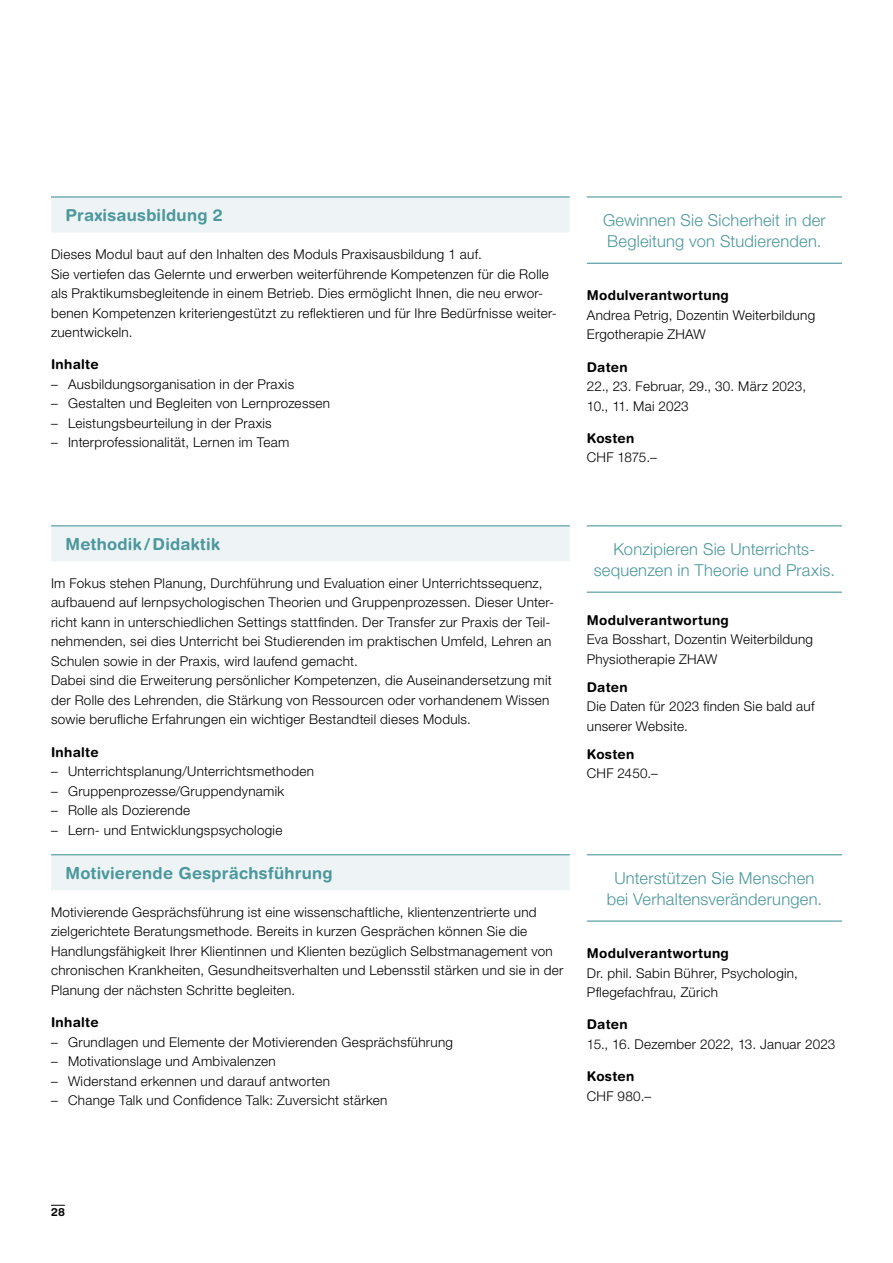
<style>
.page{position:relative;width:893px;height:1263px;background:#fff}
.page>*{position:absolute;margin:0;border:0;box-sizing:border-box;transform-origin:0 0}
.t1{font:300 16.5px/21px "Helvetica Neue LT Std";letter-spacing:.015em;color:#4c989d;text-align:center}
.t2{font:700 16.5px "Helvetica Rounded LT Std";letter-spacing:.015em;color:#4c989d}
.t3{font:300 13.5px/19.5px "Helvetica Neue LT Std";letter-spacing:.02em;color:#000}
.t4{font:700 13.5px "Helvetica Rounded LT Std";letter-spacing:.02em;color:#000}
.t5{font:700 11.25px "Helvetica Rounded LT Std";color:#000}
</style>
<div class="page">
<svg style="left:51px;top:1205px;width:14px;height:1px"></svg>
<svg style="left:51px;top:198px;width:519px;height:692px"></svg>
<hr style="left:587px;top:196px;width:255px;height:2px;background:#4c989d">
<hr style="left:51px;top:196px;width:519px;height:2px;background:#4c989d">
<hr style="left:587px;top:525px;width:255px;height:1px;background:#4c989d">
<hr style="left:51px;top:525px;width:519px;height:1px;background:#4c989d">
<hr style="left:51px;top:854px;width:519px;height:1px;background:#4c989d">
<hr style="left:587px;top:854px;width:255px;height:1px;background:#4c989d">
<hr style="left:587px;top:263px;width:255px;height:1px;background:#4c989d">
<hr style="left:587px;top:592px;width:255px;height:1px;background:#4c989d">
<hr style="left:587px;top:920px;width:255px;height:2px;background:#4c989d">
<p class="t2" style="left:66px;top:205px;width:159px">Praxisausbildung 2</p>
<p class="t1" style="left:603px;top:209px;width:224px;text-align:left">Gewinnen Sie Sicherheit in der<br>Begleitung von Studierenden.</p>
<p class="t3" style="left:51px;top:244px;width:507px">Dieses Modul baut auf den Inhalten des Moduls Praxisausbildung 1 auf.<br>Sie vertiefen das Gelernte und erwerben weiterführende Kompetenzen für die Rolle als Praktikumsbegleitende in einem Betrieb. Dies ermöglicht Ihnen, die neu erwor&shy;benen Kompetenzen kriteriengestützt zu reflektieren und für Ihre Bedürfnisse weiter&shy;zuentwickeln.</p>
<p class="t4" style="left:51px;top:356px;width:49px">Inhalte</p>
<p class="t3" style="left:51px;top:374px;width:245px">– Ausbildungsorganisation in der Praxis</p>
<p class="t3" style="left:51px;top:393px;width:281px">– Gestalten und Begleiten von Lernprozessen</p>
<p class="t3" style="left:51px;top:413px;width:222px">– Leistungsbeurteilung in der Praxis</p>
<p class="t3" style="left:51px;top:432px;width:240px">– Interprofessionalität, Lernen im Team</p>
<p class="t4" style="left:587px;top:287px;width:143px">Modulverantwortung</p>
<p class="t3" style="left:587px;top:305px;width:230px">Andrea Petrig, Dozentin Weiterbildung<br>Ergotherapie ZHAW</p>
<p class="t4" style="left:587px;top:358px;width:42px">Daten</p>
<p class="t3" style="left:587px;top:376px;width:221px">22., 23. Februar, 29., 30. März 2023,<br>10., 11. Mai 2023</p>
<p class="t4" style="left:587px;top:430px;width:49px">Kosten</p>
<p class="t3" style="left:587px;top:447px;width:72px">CHF 1875.–</p>
<p class="t2" style="left:66px;top:534px;width:156px">Methodik /Didaktik</p>
<p class="t1" style="left:594px;top:538px;width:243px">Konzipieren Sie Unterrichts&shy;sequenzen in Theorie und Praxis.</p>
<p class="t4" style="left:587px;top:612px;width:143px">Modulverantwortung</p>
<p class="t3" style="left:587px;top:630px;width:228px">Eva Bosshart, Dozentin Weiterbildung<br>Physiotherapie ZHAW</p>
<p class="t4" style="left:587px;top:679px;width:42px">Daten</p>
<p class="t3" style="left:587px;top:697px;width:229px">Die Daten für 2023 finden Sie bald auf unserer Website.</p>
<p class="t4" style="left:587px;top:746px;width:49px">Kosten</p>
<p class="t3" style="left:587px;top:763px;width:73px">CHF 2450.–</p>
<p class="t3" style="left:51px;top:573px;width:504px">Im Fokus stehen Planung, Durchführung und Evaluation einer Unterrichtssequenz, aufbauend auf lernpsychologischen Theorien und Gruppenprozessen. Dieser Unter&shy;richt kann in unterschiedlichen Settings stattfinden. Der Transfer zur Praxis der Teil&shy;nehmenden, sei dies Unterricht bei Studierenden im praktischen Umfeld, Lehren an Schulen sowie in der Praxis, wird laufend gemacht.<br>Dabei sind die Erweiterung persönlicher Kompetenzen, die Auseinandersetzung mit der Rolle des Lehrenden, die Stärkung von Ressourcen oder vorhandenem Wissen sowie berufliche Erfahrungen ein wichtiger Bestandteil dieses Moduls.</p>
<p class="t4" style="left:51px;top:744px;width:49px">Inhalte</p>
<p class="t3" style="left:51px;top:761px;width:264px">– Unterrichtsplanung/Unterrichtsmethoden</p>
<p class="t3" style="left:51px;top:781px;width:235px">– Gruppenprozesse/Gruppendynamik</p>
<p class="t3" style="left:51px;top:800px;width:141px">– Rolle als Dozierende</p>
<p class="t3" style="left:51px;top:820px;width:233px">– Lern- und Entwicklungspsychologie</p>
<p class="t2" style="left:66px;top:863px;width:269px">Motivierende Gesprächsführung</p>
<p class="t1" style="left:607px;top:867px;width:217px">Unterstützen Sie Menschen bei Verhaltensveränderungen.</p>
<p class="t3" style="left:51px;top:902px;width:514px">Motivierende Gesprächsführung ist eine wissenschaftliche, klientenzentrierte und zielgerichtete Beratungsmethode. Bereits in kurzen Gesprächen können Sie die Handlungsfähigkeit Ihrer Klientinnen und Klienten bezüglich Selbstmanagement von chronischen Krankheiten, Gesundheitsverhalten und Lebensstil stärken und sie in der Planung der nächsten Schritte begleiten.</p>
<p class="t4" style="left:51px;top:1014px;width:49px">Inhalte</p>
<p class="t3" style="left:51px;top:1032px;width:404px">– Grundlagen und Elemente der Motivierenden Gesprächsführung</p>
<p class="t3" style="left:51px;top:1051px;width:226px">– Motivationslage und Ambivalenzen</p>
<p class="t3" style="left:51px;top:1071px;width:281px">– Widerstand erkennen und darauf antworten</p>
<p class="t3" style="left:51px;top:1090px;width:338px">– Change Talk und Confidence Talk: Zuversicht stärken</p>
<p class="t4" style="left:587px;top:945px;width:143px">Modulverantwortung</p>
<p class="t3" style="left:587px;top:963px;width:213px">Dr. phil. Sabin Bührer, Psychologin,<br>Pflegefachfrau, Zürich</p>
<p class="t4" style="left:587px;top:1016px;width:42px">Daten</p>
<p class="t3" style="left:587px;top:1034px;width:250px">15., 16. Dezember 2022, 13. Januar 2023</p>
<p class="t4" style="left:587px;top:1068px;width:49px">Kosten</p>
<p class="t3" style="left:587px;top:1086px;width:66px">CHF 980.–</p>
<p class="t5" style="left:51px;top:1205px;width:15px">28</p>
</div>
